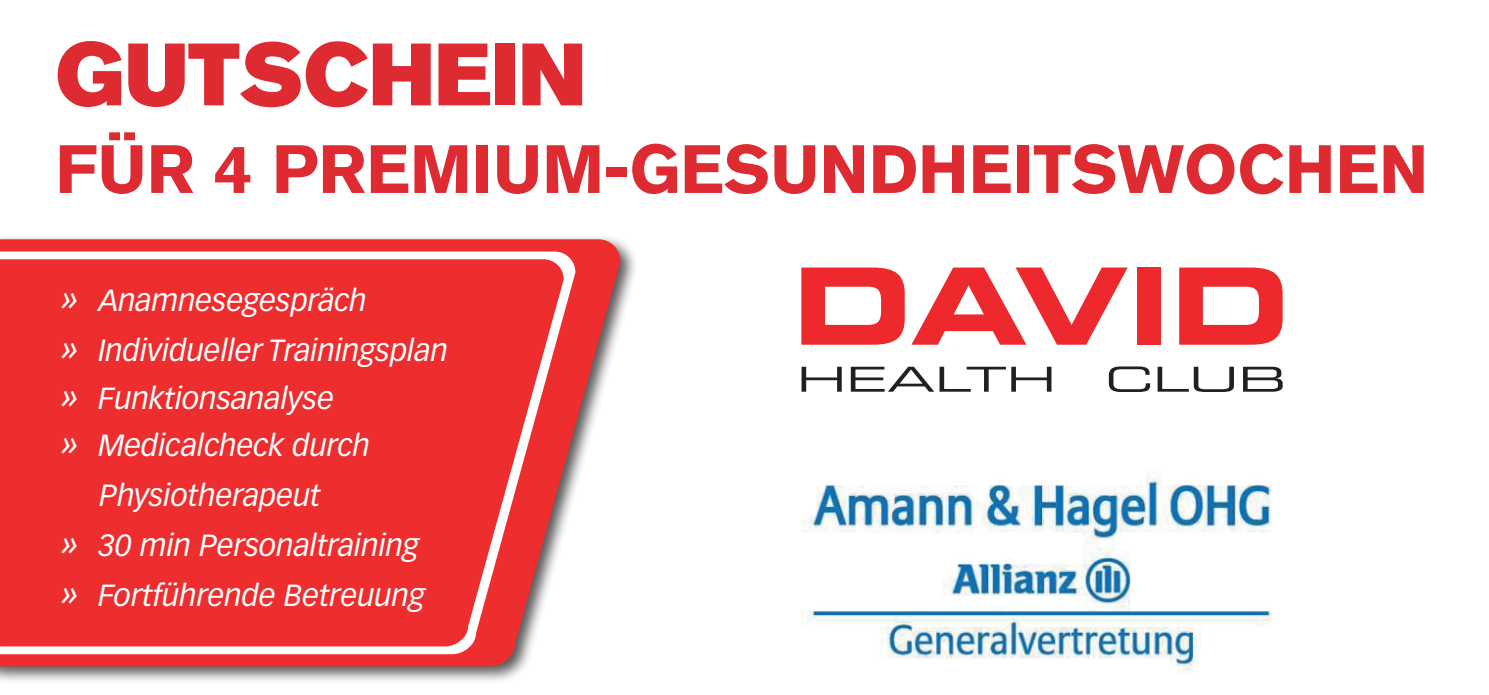
<style>
.page{position:relative;width:1489px;height:695px;background:#fff}
.page>*{position:absolute;margin:0;border:0;box-sizing:border-box;transform-origin:0 0}
.t1{font:87.5px "Akzidenz Grotesk BQ Super";color:#dd2b31}
.t2{font:700 67.5px "Akzidenz Grotesk BQ";color:#dd2b31}
.t3{font:italic 30px "Vectora LT Std";color:#fff}
.s1{font-size:35px}
</style>
<div class="page">
<div style="left:0;top:234px;width:638px;height:450px;background:#231f20;opacity:.75"></div>
<svg style="left:0;top:239px;width:620px;height:427px;fill:#ee3334"></svg>
<svg style="left:0;top:251px;width:575px;height:403px"></svg>
<div style="left:0;top:259px;width:563px;height:387px;background:#ee2d2e"></div>
<svg style="left:801px;top:267px;width:103px;height:77px"></svg>
<svg style="left:912px;top:267px;width:215px;height:77px"></svg>
<div style="left:1137px;top:267px;width:23px;height:77px;background:#ed292d"></div>
<svg style="left:1179px;top:267px;width:103px;height:77px"></svg>
<svg style="left:801px;top:366px;width:40px;height:25px"></svg>
<svg style="left:850px;top:366px;width:155px;height:25px"></svg>
<svg style="left:1011px;top:366px;width:40px;height:25px"></svg>
<svg style="left:1108px;top:366px;width:41px;height:26px"></svg>
<svg style="left:1157px;top:366px;width:76px;height:26px"></svg>
<svg style="left:1243px;top:366px;width:39px;height:25px"></svg>
<img style="left:801px;top:469px;width:471px;height:205px">
<h1 class="t1" style="left:55px;top:24px;width:532px">GUTSCHEIN</h1>
<h2 class="t2" style="left:55px;top:130px;width:1374px">FÜR 4 PREMIUM-GESUNDHEITSWOCHEN</h2>
<p class="t3" style="left:62px;top:283px;width:306px"><span class="s1">»</span> Anamnesegespräch</p>
<p class="t3" style="left:62px;top:333px;width:387px"><span class="s1">»</span> Individueller Trainingsplan</p>
<p class="t3" style="left:62px;top:381px;width:273px"><span class="s1">»</span> Funktionsanalyse</p>
<p class="t3" style="left:62px;top:428px;width:309px"><span class="s1">»</span> Medicalcheck durch</p>
<p class="t3" style="left:100px;top:478px;width:223px">Physiotherapeut</p>
<p class="t3" style="left:62px;top:528px;width:359px"><span class="s1">»</span> 30 min Personaltraining</p>
<p class="t3" style="left:62px;top:578px;width:364px"><span class="s1">»</span> Fortführende Betreuung</p>
</div>
